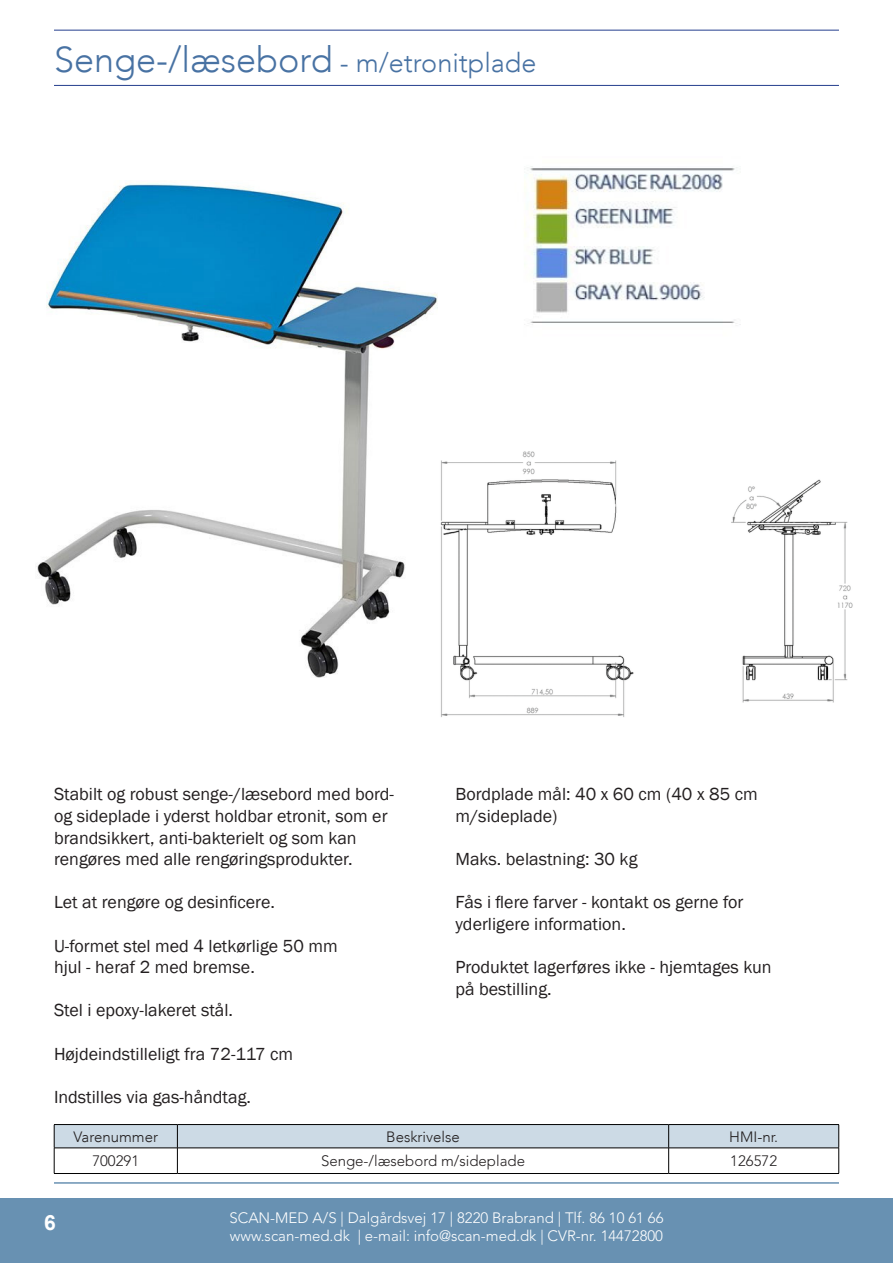
<style>
.page{position:relative;width:893px;height:1263px;background:#fff}
.page>*{position:absolute;margin:0;border:0;box-sizing:border-box;transform-origin:0 0}
.t1{font:300 36px "Avenir LT";color:#4872a3}
.t2{font:700 21px "Arial";color:#fff}
.Beskrivelse_-_oversk{font:18px/21.6px "Franklin Gothic";color:#231f20}
.t3{font:300 15px/18px "Avenir LT Std";color:#fff}
.Sund__avis_-_tabel_t{font:300 15px "Avenir LT Std";color:#231f20}
.Sund__avis_-_tabel_t-2{font:300 15px "Avenir LT";color:#231f20}
.s1{font-size:27px}
</style>
<div class="page">
<div style="left:0;top:1198px;width:893px;height:65px;background:#6891b2"></div>
<hr style="left:54px;top:1182px;width:785px;height:2px;background:#3b709b">
<hr style="left:54px;top:30px;width:785px;height:1px;background:#253f8e">
<hr style="left:54px;top:85px;width:785px;height:1px;background:#253f8e">
<hr style="left:54px;top:1173px;width:123px;height:1px;background:#000">
<hr style="left:177px;top:1173px;width:492px;height:1px;background:#000">
<hr style="left:669px;top:1173px;width:170px;height:1px;background:#000">
<svg style="left:54px;top:1124px;width:785px;height:49px"></svg>
<img style="left:36px;top:183px;width:401px;height:494px">
<img style="left:416px;top:447px;width:437px;height:270px">
<img style="left:524px;top:166px;width:217px;height:159px">
<p class="t1" style="left:54px;top:38px;width:484px">Senge-/læsebord <span class="s1">- m/etronitplade</span></p>
<p class="Beskrivelse_-_oversk" style="left:54px;top:784px;width:342px">Stabilt og robust senge-/læsebord med bord-</p>
<p class="Beskrivelse_-_oversk" style="left:54px;top:806px;width:335px">og sideplade i yderst holdbar etronit, som er brandsikkert, anti-bakterielt og som kan</p>
<p class="Beskrivelse_-_oversk" style="left:54px;top:849px;width:300px">rengøres med alle rengøringsprodukter.</p>
<p class="Beskrivelse_-_oversk" style="left:54px;top:892px;width:223px">Let at rengøre og desinficere.</p>
<p class="Beskrivelse_-_oversk" style="left:54px;top:935px;width:285px">U-formet stel med 4 letkørlige 50 mm</p>
<p class="Beskrivelse_-_oversk" style="left:54px;top:957px;width:202px">hjul - heraf 2 med bremse.</p>
<p class="Beskrivelse_-_oversk" style="left:54px;top:1000px;width:181px">Stel i epoxy-lakeret stål.</p>
<p class="Beskrivelse_-_oversk" style="left:54px;top:1043px;width:241px">Højdeindstilleligt fra 72-117 cm</p>
<p class="Beskrivelse_-_oversk" style="left:54px;top:1086px;width:199px">Indstilles via gas-håndtag.</p>
<p class="Beskrivelse_-_oversk" style="left:455px;top:784px;width:304px">Bordplade mål: 40 x 60 cm (40 x 85 cm</p>
<p class="Beskrivelse_-_oversk" style="left:455px;top:806px;width:104px">m/sideplade)</p>
<p class="Beskrivelse_-_oversk" style="left:455px;top:849px;width:184px">Maks. belastning: 30 kg</p>
<p class="Beskrivelse_-_oversk" style="left:455px;top:892px;width:289px">Fås i flere farver - kontakt os gerne for</p>
<p class="Beskrivelse_-_oversk" style="left:455px;top:914px;width:172px">yderligere information.</p>
<p class="Beskrivelse_-_oversk" style="left:455px;top:957px;width:318px">Produktet lagerføres ikke - hjemtages kun</p>
<p class="Beskrivelse_-_oversk" style="left:455px;top:978px;width:98px">på bestilling.</p>
<p class="Sund__avis_-_tabel_t-2" style="left:74px;top:1128px;width:86px">Varenummer</p>
<p class="Sund__avis_-_tabel_t-2" style="left:386px;top:1128px;width:75px">Beskrivelse</p>
<p class="Sund__avis_-_tabel_t-2" style="left:729px;top:1128px;width:50px">HMI-nr.</p>
<p class="Sund__avis_-_tabel_t" style="left:92px;top:1152px;width:48px">700291</p>
<p class="Sund__avis_-_tabel_t" style="left:321px;top:1152px;width:205px">Senge-/læsebord m/sideplade</p>
<p class="Sund__avis_-_tabel_t" style="left:730px;top:1152px;width:48px">126572</p>
<p class="t2" style="left:44px;top:1207px;width:13px">6</p>
<p class="t3" style="left:229px;top:1209px;width:436px">SCAN-MED A/S | Dalgårdsvej 17 | 8220 Brabrand | Tlf. 86 10 61 66 www.scan-med.dk | e-mail: info@scan-med.dk | CVR-nr. 14472800</p>
</div>
